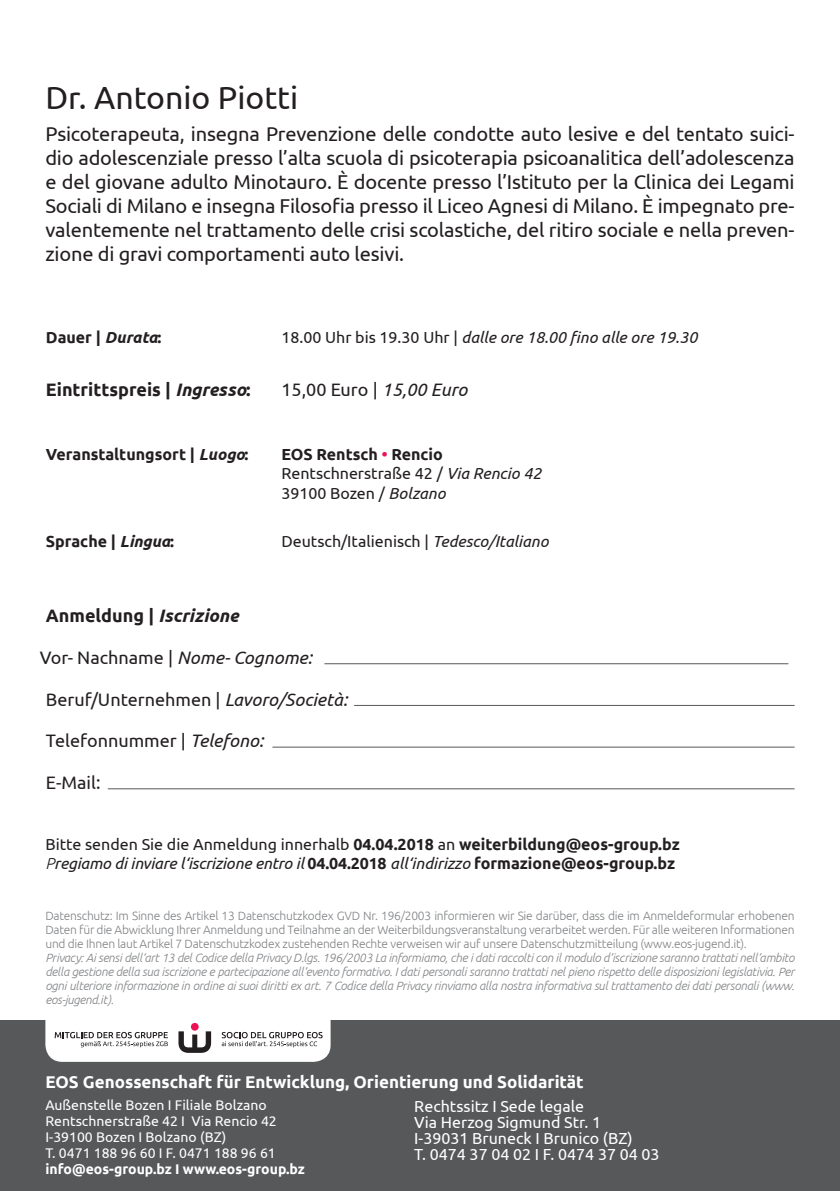
<style>
.page{position:relative;width:840px;height:1191px;background:#fff}
.page>*{position:absolute;margin:0;border:0;box-sizing:border-box;transform-origin:0 0}
.t1{font:32px "Ubuntu";color:#231f20}
.t2{font:20px/24px "Ubuntu";letter-spacing:-.01em;color:#231f20;text-align:justify}
.t3{font:18px "Ubuntu";color:#231f20}
.t4{font:700 18px "Ubuntu";color:#231f20}
.t5{font:700 17px "Ubuntu";color:#fff}
.t6{font:700 16px/19.2px "Ubuntu";color:#231f20}
.t7{font:16px/19.2px "Ubuntu";color:#231f20}
.t8{font:16px/16px "Ubuntu";color:#fff}
.t9{font:italic 16px "Ubuntu";color:#231f20}
.t10{font:14px/16px "Ubuntu";color:#fff}
.t11{font:700 14px "Ubuntu";color:#fff}
.t12{font:italic 300 12px/14px "Ubuntu";letter-spacing:-.02em;color:#808285;text-align:justify}
.t13{font:300 12px/14px "Ubuntu";letter-spacing:-.02em;color:#808285;text-align:justify}
.s1{font-style:italic}
.s2{font-style:normal}
.s3{font-weight:700}
.s4{font-weight:700;color:#ed1255}
.s5{font-weight:400}
.s6{font-weight:300;font-style:italic}
.s7{font-weight:400;font-style:italic}
</style>
<div class="page">
<div style="left:0;top:1020px;width:839px;height:171px;background:#57585a"></div>
<div style="left:45px;top:965px;width:285px;height:96px;background:#fff;border-radius:17px"></div>
<svg style="left:178px;top:1031px;width:33px;height:21px"></svg>
<div style="left:191px;top:1023px;width:7px;height:7px;background:#ed1255;border-radius:50%"></div>
<svg style="left:221px;top:1032px;width:101px;height:15px"></svg>
<svg style="left:55px;top:1032px;width:113px;height:15px"></svg>
<hr style="left:324px;top:663px;width:464px;height:1px;background:#57585a">
<hr style="left:354px;top:705px;width:440px;height:1px;background:#57585a">
<hr style="left:272px;top:747px;width:522px;height:1px;background:#57585a">
<hr style="left:108px;top:788px;width:686px;height:1px;background:#57585a">
<h1 class="t1" style="left:45px;top:78px;width:254px">Dr. Antonio Piotti</h1>
<p class="t2" style="left:45px;top:121px;width:750px">Psicoterapeuta, insegna Prevenzione delle condotte auto lesive e del tentato suici&shy;dio adolescenziale presso l’alta scuola di psicoterapia psicoanalitica dell’adolescenza e del giovane adulto Minotauro. È docente presso l’Istituto per la Clinica dei Legami Sociali di Milano e insegna Filosofia presso il Liceo Agnesi di Milano. È impegnato pre&shy;valentemente nel trattamento delle crisi scolastiche, del ritiro sociale e nella preven&shy;zione di gravi comportamenti auto lesivi.</p>
<h3 class="t6" style="left:46px;top:327px;width:117px">Dauer | <span class="s1">Durata</span>:</h3>
<h3 class="t9" style="left:281px;top:328px;width:417px"><span class="s2">18.00 Uhr bis 19.30 Uhr |</span> dalle ore 18.00 fino alle ore 19.30</h3>
<h3 class="t4" style="left:46px;top:379px;width:206px">Eintrittspreis | <span class="s1">Ingresso</span>:</h3>
<h3 class="t3" style="left:281px;top:379px;width:187px">15,00 Euro | <span class="s1">15,00 Euro</span></h3>
<h3 class="t6" style="left:46px;top:444px;width:204px">Veranstaltungsort | <span class="s1">Luogo</span>:</h3>
<h3 class="t7" style="left:281px;top:444px;width:261px"><span class="s3">EOS Rentsch</span> <span class="s4">•</span> <span class="s3">Rencio<br></span>Rentschnerstraße 42 / <span class="s1">Via Rencio 42<br></span>39100 Bozen / <span class="s1">Bolzano</span></h3>
<h3 class="t6" style="left:46px;top:531px;width:130px">Sprache | <span class="s1">Lingua</span>:</h3>
<h3 class="t7" style="left:281px;top:531px;width:268px">Deutsch/Italienisch | <span class="s1">Tedesco/Italiano</span></h3>
<h3 class="t4" style="left:46px;top:605px;width:194px">Anmeldung | <span class="s1">Iscrizione</span></h3>
<h3 class="t3" style="left:40px;top:646px;width:274px">Vor- Nachname | <span class="s1">Nome- Cognome:</span></h3>
<h3 class="t3" style="left:46px;top:688px;width:303px">Beruf/Unternehmen | <span class="s1">Lavoro/Società:</span></h3>
<h3 class="t3" style="left:46px;top:730px;width:219px">Telefonnummer | <span class="s1">Telefono:</span></h3>
<h3 class="t3" style="left:46px;top:771px;width:56px">E-Mail:</h3>
<h3 class="t6" style="left:45px;top:834px;width:635px"><span class="s5">Bitte senden Sie die Anmeldung innerhalb</span> 04.04.2018 <span class="s5">an</span> weiterbildung@eos-group.bz<br><span class="s6">P</span><span class="s7">regiamo di inviare l‘iscrizione entro il</span> 04.04.2018 <span class="s7">all‘indirizzo</span> formazione@eos-group.bz</h3>
<p class="t13" style="left:45px;top:908px;width:750px">Datenschutz: Im Sinne des Artikel 13 Datenschutzkodex GVD Nr. 196/2003 informieren wir Sie darüber, dass die im Anmeldeformular erhobenen Daten für die Abwicklung Ihrer Anmeldung und Teilnahme an der Weiterbildungsveranstaltung verarbeitet werden. Für alle weiteren Informationen und die Ihnen laut Artikel 7 Datenschutzkodex zustehenden Rechte verweisen wir auf unsere Datenschutzmitteilung (www.eos-jugend.it).</p>
<p class="t12" style="left:45px;top:950px;width:750px">Privacy: Ai sensi dell‘art 13 del Codice della Privacy D.lgs. 196/2003 La informiamo, che i dati raccolti con il modulo d’iscrizione saranno trattati nell’ambito della gestione della sua iscrizione e partecipazione all’evento formativo. I dati personali saranno trattati nel pieno rispetto delle disposizioni legislativia. Per ogni ulteriore informazione in ordine ai suoi diritti ex art. 7 Codice della Privacy rinviamo alla nostra informativa sul trattamento dei dati personali (www. eos-jugend.it).</p>
<h3 class="t5" style="left:45px;top:1072px;width:539px">EOS Genossenschaft für Entwicklung, Orientierung und Solidarität</h3>
<h3 class="t8" style="left:414px;top:1097px;width:247px">Rechtssitz I Sede legale<br>Via Herzog Sigmund Str. 1<br>I-39031 Bruneck I Brunico (BZ)<br>T. 0474 37 04 02 I F. 0474 37 04 03</h3>
<p class="t10" style="left:45px;top:1096px;width:233px">Außenstelle Bozen I Filiale Bolzano Rentschnerstraße 42 I Via Rencio 42<br>I-39100 Bozen I Bolzano (BZ)<br>T. 0471 188 96 60 I F. 0471 188 96 61</p>
<p class="t11" style="left:45px;top:1160px;width:261px">info@eos-group.bz I www.eos-group.bz</p>
</div>
